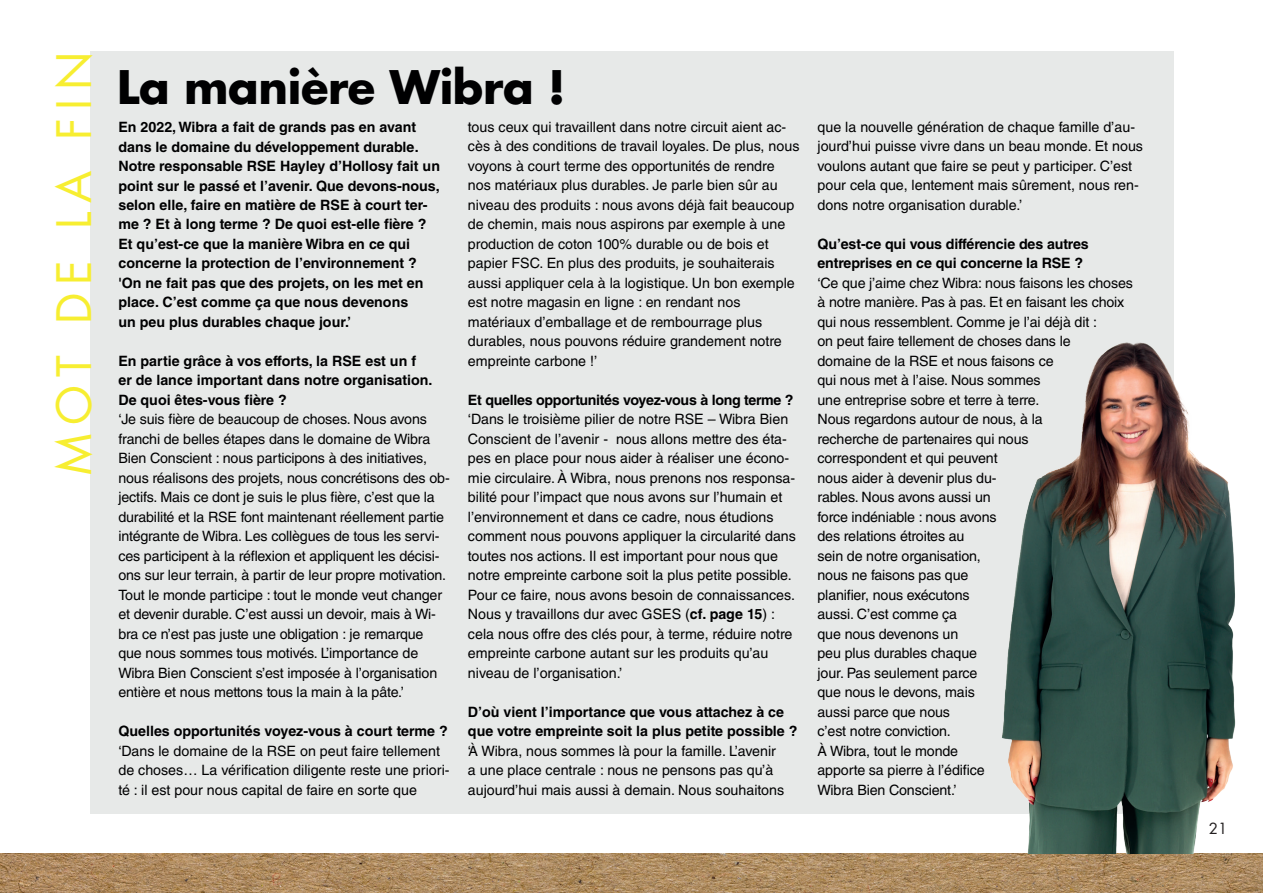
<style>
.page{position:relative;width:1263px;height:893px;background:#fff}
.page>*{position:absolute;margin:0;border:0;box-sizing:border-box;transform-origin:0 0}
.t1{font:46.2px "Futura Std";letter-spacing:.18em;color:#f7ee31}
.t2{font:700 45px "Futura Std";letter-spacing:-.01em;color:#000001}
.t3{font:15px "Futura Std";color:#231f20}
.t4{font:14.25px/19.5px "Helvetica LT Std";letter-spacing:-.01em;color:#000001}
.t5{font:700 14.25px/19.5px "Helvetica LT Std";color:#000001}
.t6{font:700 14.25px "Helvetica LT Std";letter-spacing:-.02em;color:#000001}
.s1{font-weight:700}
</style>
<div class="page">
<img style="left:0;top:853px;width:1263px;height:40px">
<div style="left:90px;top:52px;width:1083px;height:762px;background:#e7e9e8"></div>
<img style="left:1002px;top:339px;width:234px;height:514px">
<h1 class="t1" style="left:45px;top:475px;width:424px;rotate:-90deg">MOT DE LA FIN</h1>
<h2 class="t2" style="left:117px;top:57px;width:450px">La manière Wibra !</h2>
<p class="t4" style="left:468px;top:117px;width:333px">tous ceux qui travaillent dans notre circuit aient ac&shy;cès à des conditions de travail loyales. De plus, nous voyons à court terme des opportunités de rendre nos matériaux plus durables. Je parle bien sûr au niveau des produits : nous avons déjà fait beaucoup de chemin, mais nous aspirons par exemple à une production de coton 100% durable ou de bois et papier FSC. En plus des produits, je souhaiterais aussi appliquer cela à la logistique. Un bon exemple est notre magasin en ligne : en rendant nos matériaux d’emballage et de rembourrage plus durables, nous pouvons réduire grandement notre empreinte carbone !’</p>
<p class="t6" style="left:468px;top:391px;width:327px">Et quelles opportunités voyez-vous à long terme ?</p>
<p class="t4" style="left:468px;top:409px;width:329px">‘Dans le troisième pilier de notre RSE – Wibra Bien Conscient de l’avenir - nous allons mettre des éta&shy;pes en place pour nous aider à réaliser une écono&shy;mie circulaire. À Wibra, nous prenons nos responsa&shy;bilité pour l’impact que nous avons sur l’humain et l’environnement et dans ce cadre, nous étudions comment nous pouvons appliquer la circularité dans toutes nos actions. Il est important pour nous que notre empreinte carbone soit la plus petite possible.<br>Pour ce faire, nous avons besoin de connaissances.<br>Nous y travaillons dur avec GSES (<span class="s1">cf. page 15</span>) : cela nous offre des clés pour, à terme, réduire notre empreinte carbone autant sur les produits qu’au niveau de l’organisation.’</p>
<p class="t5" style="left:468px;top:702px;width:331px">D’où vient l’importance que vous attachez à ce que votre empreinte soit la plus petite possible ?</p>
<p class="t4" style="left:468px;top:741px;width:318px">‘À Wibra, nous sommes là pour la famille. L’avenir a une place centrale : nous ne pensons pas qu’à aujourd’hui mais aussi à demain. Nous souhaitons</p>
<p class="t5" style="left:118px;top:117px;width:323px">En 2022, Wibra a fait de grands pas en avant dans le domaine du développement durable.<br>Notre responsable RSE Hayley d’Hollosy fait un point sur le passé et l’avenir. Que devons-nous, selon elle, faire en matière de RSE à court ter&shy;me ? Et à long terme ? De quoi est-elle fière ?<br>Et qu’est-ce que la manière Wibra en ce qui concerne la protection de l’environnement ? 'On ne fait pas que des projets, on les met en place. C’est comme ça que nous devenons<br>un peu plus durables chaque jour.’</p>
<p class="t5" style="left:118px;top:351px;width:316px">En partie grâce à vos efforts, la RSE est un f er de lance important dans notre organisation.<br>De quoi êtes-vous fière ?</p>
<p class="t4" style="left:118px;top:410px;width:333px">‘Je suis fière de beaucoup de choses. Nous avons franchi de belles étapes dans le domaine de Wibra Bien Conscient : nous participons à des initiatives, nous réalisons des projets, nous concrétisons des ob&shy;jectifs. Mais ce dont je suis le plus fière, c’est que la durabilité et la RSE font maintenant réellement partie intégrante de Wibra. Les collègues de tous les servi&shy;ces participent à la réflexion et appliquent les décisi&shy;ons sur leur terrain, à partir de leur propre motivation.<br>Tout le monde participe : tout le monde veut changer et devenir durable. C’est aussi un devoir, mais à Wi&shy;bra ce n’est pas juste une obligation : je remarque que nous sommes tous motivés. L’importance de Wibra Bien Conscient s’est imposée à l’organisation entière et nous mettons tous la main à la pâte.’</p>
<p class="t5" style="left:118px;top:721px;width:331px">Quelles opportunités voyez-vous à court terme ?</p>
<p class="t4" style="left:118px;top:741px;width:333px">‘Dans le domaine de la RSE on peut faire tellement de choses… La vérification diligente reste une priori&shy;té : il est pour nous capital de faire en sorte que</p>
<p class="t4" style="left:817px;top:117px;width:327px">que la nouvelle génération de chaque famille d’au&shy;jourd’hui puisse vivre dans un beau monde. Et nous voulons autant que faire se peut y participer. C’est pour cela que, lentement mais sûrement, nous ren&shy;dons notre organisation durable.’</p>
<p class="t5" style="left:817px;top:234px;width:273px">Qu’est-ce qui vous différencie des autres entreprises en ce qui concerne la RSE ?</p>
<p class="t4" style="left:817px;top:273px;width:317px">‘Ce que j’aime chez Wibra: nous faisons les choses à notre manière. Pas à pas. Et en faisant les choix qui nous ressemblent. Comme je l’ai déjà dit :<br>on peut faire tellement de choses dans le<br>domaine de la RSE et nous faisons ce<br>qui nous met à l’aise. Nous sommes<br>une entreprise sobre et terre à terre.<br>Nous regardons autour de nous, à la<br>recherche de partenaires qui nous<br>correspondent et qui peuvent<br>nous aider à devenir plus du-<br>rables. Nous avons aussi un<br>force indéniable : nous avons<br>des relations étroites au<br>sein de notre organisation,<br>nous ne faisons pas que<br>planifier, nous exécutons<br>aussi. C’est comme ça<br>que nous devenons un<br>peu plus durables chaque<br>jour. Pas seulement parce<br>que nous le devons, mais<br>aussi parce que nous<br>c’est notre conviction.<br>À Wibra, tout le monde<br>apporte sa pierre à l’édifice<br>Wibra Bien Conscient.’</p>
<p class="t3" style="left:1209px;top:818px;width:20px">21</p>
</div>
